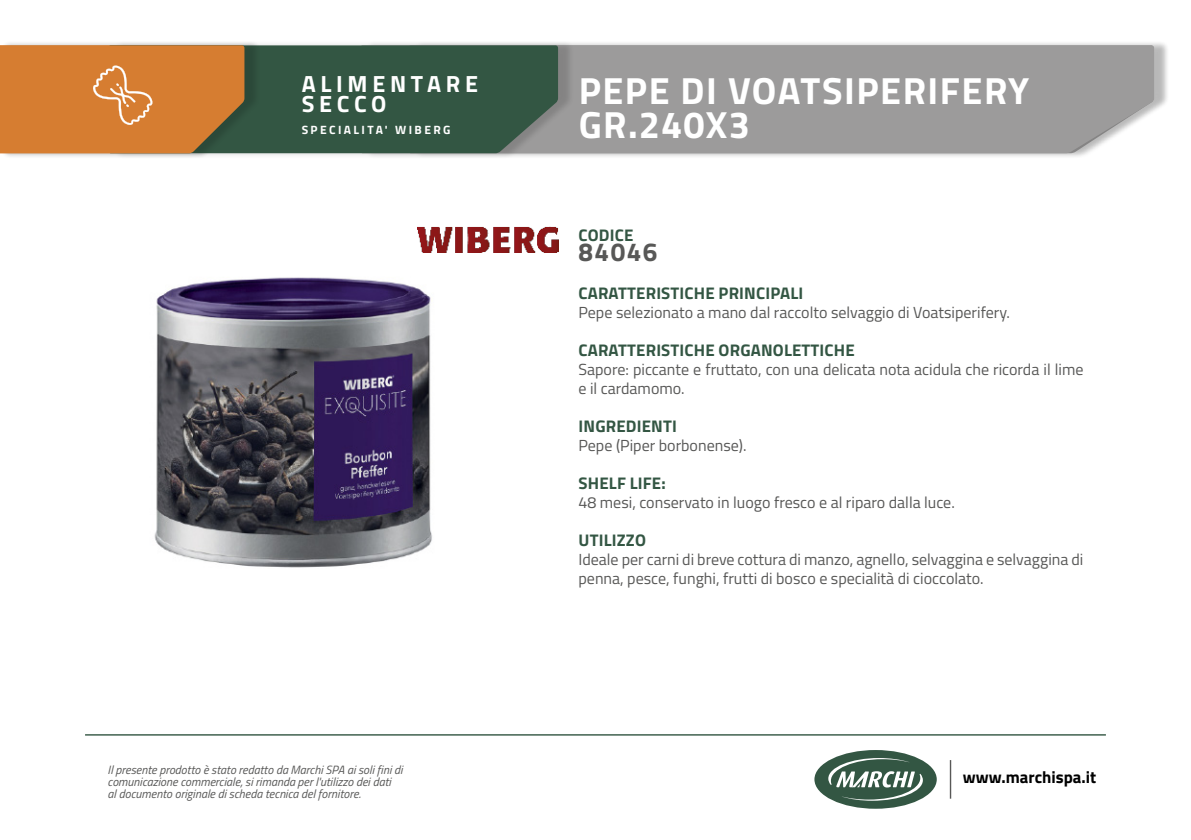
<style>
.page{position:relative;width:1191px;height:840px;background:#fff}
.page>*{position:absolute;margin:0;border:0;box-sizing:border-box;transform-origin:0 0}
.t1{font:700 37.8px/34.2px "Titillium Web";letter-spacing:.04em;color:#fff}
.t2{font:700 26px "Titillium Web";letter-spacing:.06em;color:#585857}
.t3{font:700 23.4px "Titillium Web";letter-spacing:.2em;color:#fff}
.t4{font:700 16.8px "Titillium Web";letter-spacing:.01em;color:#335643}
.t5{font:700 16.8px "Titillium Web";color:#000}
.t6{font:16px/19px "Titillium Web";color:#585857}
.t7{font:italic 12px/12px "Titillium Web";color:#585857}
.t8{font:700 12px "Titillium Web";letter-spacing:.2em;color:#fff}
</style>
<div class="page">
<div style="left:365px;top:40px;width:804px;height:119px;background:#000;opacity:.15"></div>
<div style="left:574px;top:45px;width:580px;height:108px;background:#9c9b9b"></div>
<div style="left:113px;top:40px;width:461px;height:119px;background:#000;opacity:.15"></div>
<div style="left:260px;top:45px;width:298px;height:108px;background:#335643"></div>
<div style="left:0;top:40px;width:260px;height:119px;background:#000;opacity:.15"></div>
<svg style="left:0;top:45px;width:244px;height:108px;background:#ce7d36"></svg>
<img style="left:505px;top:227px;width:53px;height:25px">
<img style="left:154px;top:227px;width:351px;height:341px">
<hr style="left:949px;top:759px;width:2px;height:39px;background:#585857">
<div style="left:814px;top:749px;width:122px;height:59px;background:#335643;border-radius:50%"></div>
<svg style="left:828px;top:757px;width:95px;height:43px"></svg>
<hr style="left:85px;top:733px;width:1021px;height:2px;background:#335643">
<p class="t3" style="left:302px;top:66px;width:178px">ALIMENTARE</p>
<p class="t3" style="left:302px;top:86px;width:86px">SECCO</p>
<p class="t8" style="left:302px;top:121px;width:150px">SPECIALITA' WIBERG</p>
<p class="t7" style="left:108px;top:762px;width:296px">Il presente prodotto è stato redatto da Marchi SPA ai soli fini di comunicazione commerciale, si rimanda per l'utilizzo dei dati<br>al documento originale di scheda tecnica del fornitore.</p>
<p class="t1" style="left:578px;top:71px;width:452px">PEPE DI VOATSIPERIFERY<br>GR.240X3</p>
<p class="t1" style="left:606px;top:71px;width:449px;text-indent:-24px">L CAMEMBERT LONG LIFE .1 5 X24</p>
<p class="t4" style="left:578px;top:222px;width:56px">CODICE</p>
<p class="t2" style="left:578px;top:232px;width:81px">84046</p>
<p class="t4" style="left:578px;top:280px;width:226px">CARATTERISTICHE PRINCIPALI</p>
<p class="t6" style="left:578px;top:302px;width:433px">Pepe selezionato a mano dal raccolto selvaggio di Voatsiperifery.</p>
<p class="t4" style="left:578px;top:337px;width:278px">CARATTERISTICHE ORGANOLETTICHE</p>
<p class="t6" style="left:578px;top:359px;width:506px">Sapore: piccante e fruttato, con una delicata nota acidula che ricorda il lime e il cardamomo.</p>
<p class="t4" style="left:578px;top:413px;width:100px">INGREDIENTI</p>
<p class="t6" style="left:578px;top:435px;width:169px">Pepe (Piper borbonense).</p>
<p class="t4" style="left:578px;top:470px;width:89px">SHELF LIFE:</p>
<p class="t6" style="left:578px;top:492px;width:378px">48 mesi, conservato in luogo fresco e al riparo dalla luce.</p>
<p class="t4" style="left:578px;top:527px;width:69px">UTILIZZO</p>
<p class="t6" style="left:578px;top:549px;width:506px">Ideale per carni di breve cottura di manzo, agnello, selvaggina e selvaggina di penna, pesce, funghi, frutti di bosco e specialità di cioccolato.</p>
<p class="t5" style="left:963px;top:764px;width:135px">www.marchispa.it</p>
</div>
